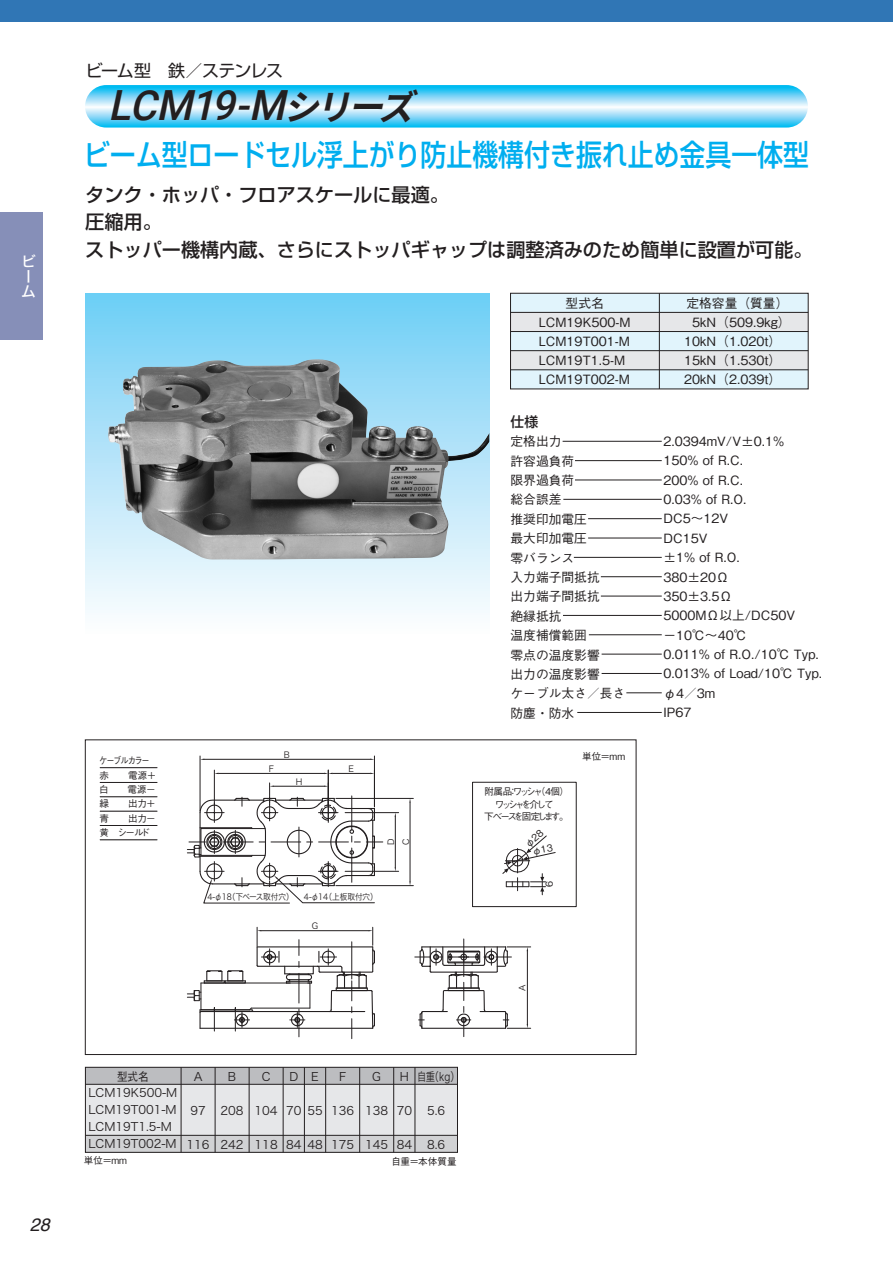
<style>
.page{position:relative;width:893px;height:1263px;background:#fff}
.page>*{position:absolute;margin:0;border:0;box-sizing:border-box;transform-origin:0 0}
.t1{font:italic 500 41.55px "Roboto";color:#231f20}
.t2{font:500 29.7px "Shin Go Pro";color:#00aeef;scale:.87 1}
.t3{font:500 19.2px/27.6px "Shin Go Pro";color:#231f20}
.t4{font:italic 18px "Helvetica";color:#231f20}
.t5{font:16.95px "Shin Go Pro";letter-spacing:-.065em;color:#231f20}
.t6{font:14.85px/14.9px "Hira Kaku Std N W5";color:#fff}
.t7{font:500 13.8px "Shin Go Pro";color:#231f20}
.t8{font:500 12.75px/19.4px "Gothic BBB Pro";color:#231f20}
.t9{font:11.7px/17px "Hira Kaku Pro W3";color:#231f20}
.t10{font:11.7px "Hira Kaku Pro W3";color:#231f20;scale:.8 1}
.t11{font:500 11.7px "Gothic BBB Pro";color:#231f20;scale:.9 1}
.t12{font:500 9.6px/14.4px "Gothic BBB Pro";letter-spacing:-.12em;color:#231f20;scale:.86 1}
.t13{font:500 9.6px/12.8px "Gothic BBB Pro";letter-spacing:-.27em;color:#231f20;text-align:center}
.t14{font:500 9.6px "Gothic BBB Pro";letter-spacing:-.145em;color:#231f20}
.t15{font:8.55px "Hira Kaku Pro W3";color:#231f20;scale:.9 1}
.t16{font:8.55px/15px "Hira Kaku Pro W3";color:#231f20}
.s1{font-family:"Source Han Sans JP";font-weight:700;font-size:35.4px}
</style>
<div class="page">
<div style="left:0;top:0;width:893px;height:21px;background:#3076b5"></div>
<hr style="left:100px;top:767px;width:57px;height:1px;background:#231f20">
<hr style="left:100px;top:782px;width:57px;height:1px;background:#231f20">
<hr style="left:100px;top:796px;width:57px;height:1px;background:#231f20">
<hr style="left:100px;top:811px;width:57px;height:1px;background:#231f20">
<hr style="left:100px;top:825px;width:57px;height:1px;background:#231f20">
<hr style="left:100px;top:839px;width:57px;height:1px;background:#231f20">
<div style="left:85px;top:1067px;width:372px;height:17px;background:#bcbdc0"></div>
<div style="left:85px;top:1135px;width:372px;height:17px;background:#d1d2d4"></div>
<div style="left:85px;top:1084px;width:372px;height:51px;background:#e6e7e9"></div>
<div style="left:85px;top:1067px;width:373px;height:85px;border:1px solid #231f20"></div>
<hr style="left:85px;top:1084px;width:372px;height:1px;background:#231f20">
<hr style="left:85px;top:1135px;width:372px;height:1px;background:#231f20">
<hr style="left:181px;top:1067px;width:1px;height:85px;background:#231f20">
<hr style="left:215px;top:1067px;width:1px;height:85px;background:#231f20">
<hr style="left:249px;top:1067px;width:1px;height:85px;background:#231f20">
<hr style="left:283px;top:1067px;width:1px;height:85px;background:#231f20">
<hr style="left:304px;top:1067px;width:1px;height:85px;background:#231f20">
<hr style="left:325px;top:1067px;width:1px;height:85px;background:#231f20">
<hr style="left:359px;top:1067px;width:1px;height:85px;background:#231f20">
<hr style="left:393px;top:1067px;width:1px;height:85px;background:#231f20">
<hr style="left:415px;top:1067px;width:1px;height:85px;background:#231f20">
<svg style="left:85px;top:85px;width:723px;height:43px;background:#7cd7f6"></svg>
<div style="left:510px;top:293px;width:298px;height:19px;background:#e1f4fc"></div>
<div style="left:510px;top:312px;width:298px;height:19px;background:#e6e7e9"></div>
<div style="left:510px;top:351px;width:298px;height:19px;background:#e6e7e9"></div>
<div style="left:510px;top:331px;width:298px;height:20px;background:#e1f4fc"></div>
<div style="left:510px;top:370px;width:298px;height:19px;background:#e1f4fc"></div>
<svg style="left:85px;top:293px;width:404px;height:320px;background:#9abcc9"></svg>
<hr style="left:563px;top:441px;width:99px;height:1px;background:#231f20">
<hr style="left:575px;top:460px;width:87px;height:1px;background:#231f20">
<hr style="left:575px;top:480px;width:87px;height:1px;background:#231f20">
<hr style="left:563px;top:499px;width:99px;height:1px;background:#231f20">
<hr style="left:588px;top:518px;width:74px;height:1px;background:#231f20">
<hr style="left:588px;top:538px;width:74px;height:1px;background:#231f20">
<hr style="left:574px;top:557px;width:88px;height:1px;background:#231f20">
<hr style="left:601px;top:576px;width:61px;height:1px;background:#231f20">
<hr style="left:601px;top:596px;width:61px;height:1px;background:#231f20">
<hr style="left:563px;top:615px;width:99px;height:1px;background:#231f20">
<hr style="left:589px;top:634px;width:73px;height:1px;background:#231f20">
<hr style="left:602px;top:654px;width:60px;height:1px;background:#231f20">
<hr style="left:602px;top:673px;width:60px;height:1px;background:#231f20">
<hr style="left:626px;top:692px;width:36px;height:1px;background:#231f20">
<div style="left:510px;top:293px;width:298px;height:96px;border:1px solid #231f20"></div>
<hr style="left:510px;top:312px;width:298px;height:1px;background:#231f20">
<hr style="left:510px;top:331px;width:298px;height:1px;background:#231f20">
<hr style="left:510px;top:350px;width:298px;height:1px;background:#231f20">
<hr style="left:510px;top:369px;width:298px;height:1px;background:#231f20">
<hr style="left:659px;top:293px;width:1px;height:96px;background:#231f20">
<hr style="left:577px;top:712px;width:85px;height:1px;background:#231f20">
<img style="left:109px;top:359px;width:205px;height:68px">
<div style="left:472px;top:782px;width:105px;height:125px;border:1px solid #231f20"></div>
<hr style="left:463px;top:939px;width:1px;height:37px;background:#231f20">
<hr style="left:422px;top:946px;width:84px;height:1px;background:#231f20">
<hr style="left:214px;top:770px;width:1px;height:35px;background:#231f20">
<hr style="left:218px;top:773px;width:106px;height:1px;background:#231f20">
<hr style="left:328px;top:770px;width:1px;height:35px;background:#231f20">
<hr style="left:332px;top:773px;width:38px;height:1px;background:#231f20">
<hr style="left:200px;top:756px;width:1px;height:55px;background:#231f20">
<hr style="left:374px;top:756px;width:1px;height:51px;background:#231f20">
<hr style="left:204px;top:759px;width:166px;height:1px;background:#231f20">
<hr style="left:345px;top:871px;width:54px;height:1px;background:#231f20">
<hr style="left:345px;top:812px;width:54px;height:1px;background:#231f20">
<hr style="left:395px;top:817px;width:1px;height:50px;background:#231f20">
<hr style="left:336px;top:798px;width:77px;height:1px;background:#231f20">
<hr style="left:336px;top:885px;width:77px;height:1px;background:#231f20">
<hr style="left:410px;top:803px;width:1px;height:78px;background:#231f20">
<svg style="left:187px;top:927px;width:188px;height:112px"></svg>
<svg style="left:415px;top:947px;width:116px;height:90px"></svg>
<svg style="left:187px;top:783px;width:196px;height:120px"></svg>
<div style="left:0;top:213px;width:43px;height:127px;background:#868fb8"></div>
<svg style="left:502px;top:835px;width:54px;height:60px"></svg>
<p class="t6" style="left:21px;top:254px;width:16px">ビーム</p>
<p class="t4" style="left:30px;top:1210px;width:22px">28</p>
<p class="t5" style="left:86px;top:56px;width:199px">ビーム型　鉄／ステンレス</p>
<p class="t1" style="left:108px;top:77px;width:328px">LCM19-M<span class="s1">シリーズ</span></p>
<p class="t2" style="left:84px;top:131px;width:835px">ビーム型ロードセル浮上がり防止機構付き振れ止め金具一体型</p>
<p class="t3" style="left:85px;top:178px;width:729px">タンク・ホッパ・フロアスケールに最適。<br>圧縮用。<br>ストッパー機構内蔵、さらにストッパギャップは調整済みのため簡単に設置が可能。</p>
<p class="t8" style="left:566px;top:292px;width:40px">型式名</p>
<p class="t8" style="left:686px;top:292px;width:104px">定格容量（質量）</p>
<p class="t8" style="left:539px;top:311px;width:93px">LCM19K500-M<br>LCM19T001-M<br>LCM19T1.5-M<br>LCM19T002-M</p>
<p class="t8" style="left:684px;top:311px;width:108px;text-indent:8px">5kN（509.9kg）<br>10kN（1.020t）<br>15kN（1.530t）<br>20kN（2.039t）</p>
<p class="t12" style="left:99px;top:752px;width:68px">ケーブルカラー赤　　電源＋白　　電源－緑　　出力＋青　　出力－黄　シールド</p>
<p class="t7" style="left:510px;top:410px;width:29px">仕様</p>
<p class="t8" style="left:510px;top:430px;width:116px">定格出力<br>許容過負荷<br>限界過負荷<br>総合誤差<br>推奨印加電圧<br>最大印加電圧<br>零バランス<br>入力端子間抵抗<br>出力端子間抵抗<br>絶縁抵抗<br>温度補償範囲<br>零点の温度影響<br>出力の温度影響<br>ケーブル太さ／長さ防塵・防水</p>
<p class="t8" style="left:663px;top:430px;width:160px">2.0394mV/V±0.1%<br>150% of R.C.<br>200% of R.C.<br>0.03% of R.O.<br>DC5～12V<br>DC15V<br>±1% of R.O.<br>380±20Ω<br>350±3.5Ω<br>5000MΩ以上/DC50V－10℃～40℃<br>0.011% of R.O./10℃ Typ.<br>0.013% of Load/10℃ Typ. φ4／3m<br>IP67</p>
<p class="t16" style="left:284px;top:746px;width:8px">B</p>
<p class="t14" style="left:582px;top:748px;width:45px">単位＝mm</p>
<p class="t16" style="left:269px;top:760px;width:7px">F</p>
<p class="t16" style="left:349px;top:760px;width:7px">E</p>
<p class="t16" style="left:296px;top:773px;width:8px">H</p>
<p class="t16" style="left:383px;top:845px;width:8px;rotate:-90deg">D<br>C</p>
<p class="t15" style="left:208px;top:889px;width:191px">4-φ18（下ベース取付穴） 4-φ14（上板取付穴）</p>
<p class="t16" style="left:312px;top:918px;width:8px">G</p>
<p class="t13" style="left:484px;top:784px;width:87px">附属品：ワッシャ（4個）ワッシャを介して<br>下ベースを固定します。</p>
<p class="t14" style="left:541px;top:887px;width:8px;rotate:-90deg">6</p>
<p class="t16" style="left:514px;top:991px;width:8px;rotate:-90deg">A</p>
<p class="t11" style="left:117px;top:1067px;width:37px">型式名</p>
<p class="t9" style="left:88px;top:1083px;width:90px">LCM19K500-M<br>LCM19T001-M<br>LCM19T1.5-M<br>LCM19T002-M</p>
<p class="t14" style="left:84px;top:1153px;width:45px">単位＝mm</p>
<p class="t9" style="left:194px;top:1067px;width:10px">A</p>
<p class="t9" style="left:190px;top:1101px;width:17px">97</p>
<p class="t9" style="left:187px;top:1135px;width:25px">116</p>
<p class="t9" style="left:228px;top:1067px;width:10px">B</p>
<p class="t9" style="left:221px;top:1101px;width:25px">208</p>
<p class="t9" style="left:221px;top:1135px;width:25px">242</p>
<p class="t9" style="left:262px;top:1067px;width:10px">C</p>
<p class="t9" style="left:255px;top:1101px;width:25px">104</p>
<p class="t9" style="left:255px;top:1135px;width:25px">118</p>
<p class="t9" style="left:311px;top:1067px;width:9px">E</p>
<p class="t9" style="left:307px;top:1101px;width:17px">55</p>
<p class="t9" style="left:307px;top:1135px;width:17px">48</p>
<p class="t9" style="left:289px;top:1067px;width:10px">D</p>
<p class="t9" style="left:286px;top:1101px;width:17px">70</p>
<p class="t9" style="left:286px;top:1135px;width:17px">84</p>
<p class="t9" style="left:339px;top:1067px;width:9px">F</p>
<p class="t9" style="left:331px;top:1101px;width:25px">136</p>
<p class="t9" style="left:331px;top:1135px;width:25px">175</p>
<p class="t10" style="left:417px;top:1066px;width:55px">自重（kg）</p>
<p class="t9" style="left:427px;top:1101px;width:20px">5.6</p>
<p class="t9" style="left:427px;top:1135px;width:20px">8.6</p>
<p class="t14" style="left:391px;top:1153px;width:67px">自重＝本体質量</p>
<p class="t9" style="left:372px;top:1067px;width:10px">G</p>
<p class="t9" style="left:365px;top:1101px;width:25px">138</p>
<p class="t9" style="left:365px;top:1135px;width:25px">145</p>
<p class="t9" style="left:400px;top:1067px;width:11px">H</p>
<p class="t9" style="left:397px;top:1101px;width:17px">70</p>
<p class="t9" style="left:397px;top:1135px;width:17px">84</p>
</div>
